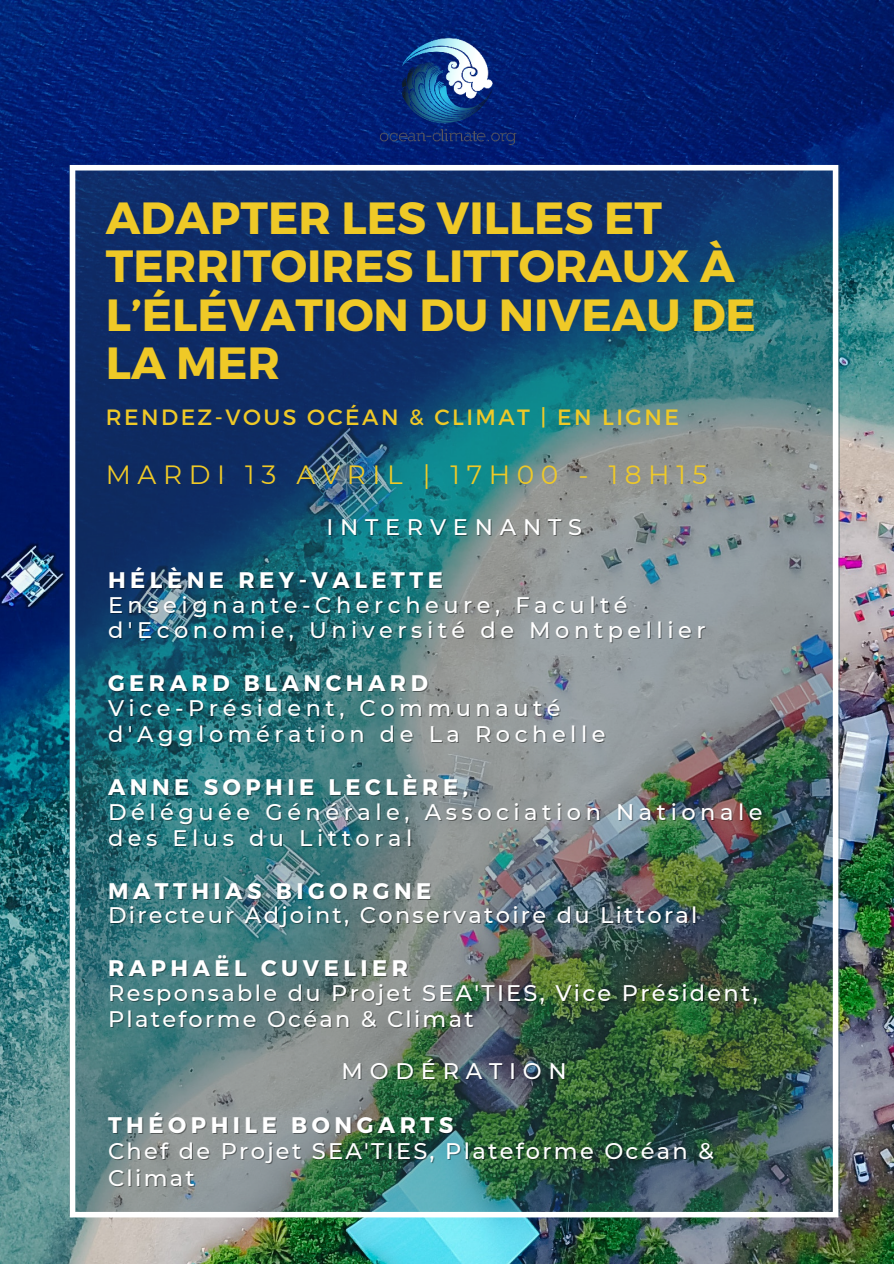
<style>
.page{position:relative;width:894px;height:1264px;background:#fff}
.page>*{position:absolute;margin:0;border:0;box-sizing:border-box;transform-origin:0 0}
.t1{font:700 45px/48.4px "Montserrat";color:#efc927}
.t2{font:26.4px "Montserrat";letter-spacing:.25em;color:#efc927}
.t3{font:500 22.5px/26px "Montserrat";letter-spacing:.2em;color:#fff}
.t4{font:500 22.5px/26px "Montserrat";letter-spacing:.1em;color:#fff}
.t5{font:700 22.5px "Montserrat";letter-spacing:.2em;color:#fff}
.t6{font:500 22.5px "Montserrat";letter-spacing:.3em;color:#fff}
.t7{font:22.05px "Montserrat";letter-spacing:.11em;color:#efc927}
</style>
<div class="page">
<img style="left:0;top:0;width:893px;height:1263px">
<img style="left:70px;top:165px;width:768px;height:1052px">
<img style="left:371px;top:30px;width:152px;height:118px">
<p class="t1" style="left:106px;top:191px;width:651px">ADAPTER LES VILLES ET<br>TERRITOIRES LITTORAUX À<br>L’ÉLÉVATION DU NIVEAU DE<br>LA MER</p>
<p class="t7" style="left:106px;top:403px;width:574px">RENDEZ-VOUS OCÉAN &amp; CLIMAT | EN LIGNE</p>
<p class="t2" style="left:106px;top:459px;width:603px">MARDI 13 AVRIL | 17H00 - 18H15</p>
<p class="t6" style="left:326px;top:513px;width:257px">INTERVENANTS</p>
<p class="t5" style="left:108px;top:565px;width:336px">HÉLÈNE REY-VALETTE</p>
<p class="t3" style="left:108px;top:591px;width:599px">Enseignante-Chercheure, Faculté d'Economie, Université de Montpellier</p>
<p class="t5" style="left:108px;top:668px;width:321px">GERARD BLANCHARD</p>
<p class="t3" style="left:108px;top:695px;width:499px">Vice-Président, Communauté d'Agglomération de La Rochelle</p>
<p class="t5" style="left:108px;top:772px;width:361px">ANNE SOPHIE LECLÈRE,</p>
<p class="t3" style="left:108px;top:798px;width:656px">Déléguée Générale, Association Nationale des Elus du Littoral</p>
<p class="t5" style="left:108px;top:876px;width:325px">MATTHIAS BIGORGNE</p>
<p class="t4" style="left:108px;top:902px;width:590px">Directeur Adjoint, Conservatoire du Littoral</p>
<p class="t5" style="left:108px;top:953px;width:301px">RAPHAËL CUVELIER</p>
<p class="t4" style="left:108px;top:980px;width:651px">Responsable du Projet SEA'TIES, Vice Président,<br>Plateforme Océan &amp; Climat</p>
<p class="t6" style="left:341px;top:1057px;width:227px">MODÉRATION</p>
<p class="t5" style="left:108px;top:1110px;width:347px">THÉOPHILE BONGARTS</p>
<p class="t4" style="left:108px;top:1137px;width:607px;line-height:27px">Chef de Projet SEA'TIES, Plateforme Océan &amp;<br>Climat</p>
</div>
